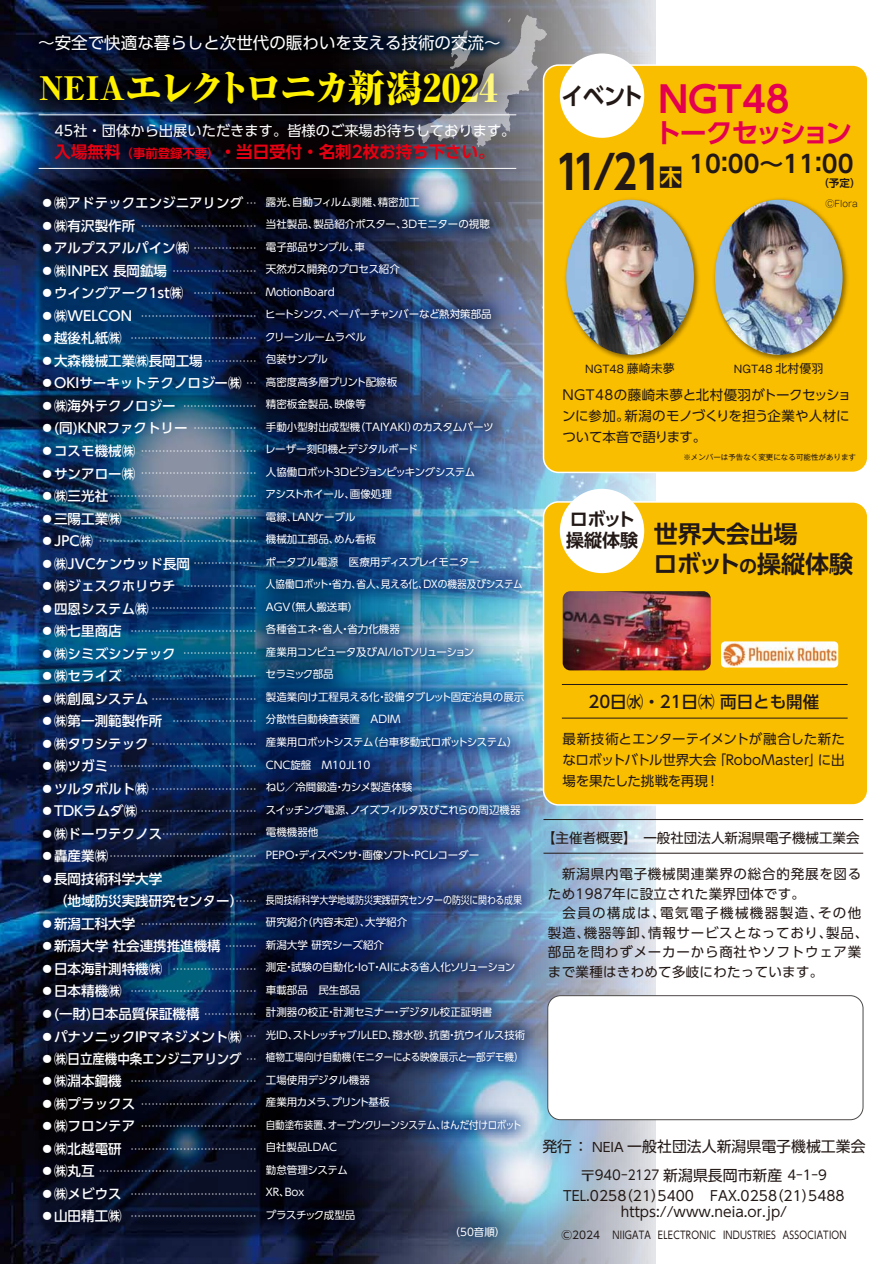
<style>
.page{position:relative;width:894px;height:1264px;background:#fff}
.page>*{position:absolute;margin:0;border:0;box-sizing:border-box;transform-origin:0 0}
.t1{font:700 46.5px "UD Shin Go Pro De";color:#221815}
.t2{font:800 expanded 37.5px "Ryumin Pr 6 N";letter-spacing:-.105em;color:#fff100}
.t3{font:700 36px "UD Shin Go Pro De";color:#e5004f}
.t4{font:700 27px "UD Shin Go Pro De";letter-spacing:-.115em;color:#e5004f}
.t5{font:700 24px/30px "UD Shin Go Pro De";color:#221815}
.t6{font:700 24px "UD Shin Go Pro De";color:#221815;scale:.9 1}
.t7{font:700 18px "UD Shin Go Pro De";color:#221815}
.t8{font:700 16.5px "UD Shin Go Pro De";color:#e60012}
.t9{font:16.5px "UD Shin Go Pro";color:#fff}
.t10{font:500 16.5px "UD Shin Go Pro";color:#221815}
.t11{font:14.85px "UD Shin Go Pro";color:#221815}
.t12{font:14.25px "UD Shin Go Pro";color:#fff}
.t13{font:13.8px/16.5px "UD Shin Go Pro";color:#221815;text-align:center;scale:.95 1}
.t14{font:500 13.5px/22.5px "UD Shin Go Pro";color:#fff}
.t15{font:13.5px/21px "UD Shin Go Pro";letter-spacing:.02em;color:#221815;text-align:justify}
.t16{font:13.5px/19.5px "UD Shin Go Pro";letter-spacing:.055em;color:#221815}
.t17{font:13.5px "UD Shin Go Pro";color:#221815}
.t18{font:13.35px "UD Shin Go Pro";color:#221815}
.t19{font:10.65px "UD Shin Go Pro";letter-spacing:.025em;color:#221815}
.t20{font:10.5px/22.5px "UD Shin Go Pro";letter-spacing:-.005em;color:#fff}
.t21{font:300 10.5px/22.5px "UD Shin Go Pro";color:#fff;text-align:right}
.t22{font:10.5px/22.5px "UD Shin Go Pro";letter-spacing:-.005em;color:#fff;scale:.85 1}
.t23{font:10.5px "Gothic MB101 Pr 6 N";color:#221815}
.t24{font:700 10.5px "UD Shin Go Pro De";color:#221815}
.t25{font:300 9px "Gothic MB101 Pr 6 N";color:#221815}
.t26{font:7.5px "Gothic MB101 Pr 6 N";color:#221815}
.s1{font-size:31.8px}
.s2{font-size:12.3px}
.s3{font-size:23.25px}
.s4{font-size:12px}
.s5{font-size:18px}
.s6{font-size:12.75px}
.s7{font-size:13.8px}
.s8{font-size:14.85px}
</style>
<div class="page">
<img style="left:561px;top:0;width:304px;height:1263px">
<img style="left:0;top:175px;width:629px;height:1088px">
<div style="left:543px;top:65px;width:324px;height:407px;background:#fabe00;border-radius:15px"></div>
<div style="left:542px;top:64px;width:326px;height:409px;border:2px solid #fff;border-radius:15px"></div>
<div style="left:543px;top:502px;width:324px;height:302px;background:#fabe00;border-radius:15px"></div>
<div style="left:542px;top:501px;width:326px;height:304px;border:2px solid #fff;border-radius:15px"></div>
<img style="left:609px;top:198px;width:239px;height:163px">
<img style="left:714px;top:200px;width:128px;height:155px">
<img style="left:583px;top:200px;width:110px;height:155px">
<div style="left:559px;top:53px;width:85px;height:85px;background:#fff;border-radius:50%"></div>
<img style="left:0;top:3px;width:563px;height:172px">
<img style="left:0;top:0;width:561px;height:142px">
<img style="left:207px;top:138px;width:376px;height:1125px">
<div style="left:559px;top:488px;width:85px;height:85px;background:#fff;border-radius:50%"></div>
<hr style="left:561px;top:684px;width:286px;height:1px;background:#221815">
<hr style="left:561px;top:717px;width:286px;height:1px;background:#221815">
<hr style="left:543px;top:819px;width:319px;height:1px;background:#221815">
<hr style="left:543px;top:852px;width:319px;height:1px;background:#221815">
<svg style="left:416px;top:15px;width:130px;height:132px;background:#64676e"></svg>
<hr style="left:39px;top:114px;width:477px;height:1px;background:#fff">
<hr style="left:39px;top:168px;width:477px;height:1px;background:#fff">
<img style="left:562px;top:591px;width:148px;height:79px">
<img style="left:721px;top:641px;width:116px;height:26px">
<div style="left:547px;top:995px;width:315px;height:124px;background:#fff;border-radius:13px"></div>
<div style="left:547px;top:995px;width:316px;height:124px;border:1px solid #4c4948;border-radius:13px"></div>
<img style="left:399px;top:1169px;width:156px;height:94px">
<h3 class="t9" style="left:38px;top:30px;width:463px">～安全で快適な暮らしと次世代の賑わいを支える技術の交流～</h3>
<h2 class="t2" style="left:39px;top:58px;width:460px"><span class="s1">NEIA</span>エレクトロニカ新潟2024</h2>
<h3 class="t12" style="left:55px;top:119px;width:462px">45社・団体から出展いただきます。皆様のご来場お待ちしております。</h3>
<h3 class="t8" style="left:55px;top:139px;width:441px">入場無料<span class="s2">（事前登録不要）</span>・当日受付・名刺2枚お持ち下さい。</h3>
<p class="t14" style="left:41px;top:191px;width:204px">●㈱アドテックエンジニアリング</p>
<p class="t14" style="left:41px;top:214px;width:96px">●㈱有沢製作所</p>
<p class="t14" style="left:41px;top:236px;width:150px">●アルプスアルパイン㈱</p>
<p class="t14" style="left:41px;top:259px;width:128px">●㈱INPEX 長岡鉱場</p>
<p class="t14" style="left:41px;top:281px;width:144px">●ウイングアーク1st㈱</p>
<p class="t14" style="left:41px;top:304px;width:93px">●㈱WELCON</p>
<p class="t14" style="left:41px;top:326px;width:82px">●越後札紙㈱</p>
<p class="t14" style="left:41px;top:349px;width:163px">●大森機械工業㈱長岡工場</p>
<p class="t14" style="left:41px;top:371px;width:202px">●OKIサーキットテクノロジー㈱</p>
<p class="t14" style="left:41px;top:394px;width:136px">●㈱海外テクノロジー</p>
<p class="t14" style="left:41px;top:416px;width:148px">●(同)KNRファクトリー</p>
<p class="t14" style="left:41px;top:439px;width:96px">●コスモ機械㈱</p>
<p class="t14" style="left:41px;top:461px;width:96px">●サンアロー㈱</p>
<p class="t14" style="left:41px;top:484px;width:69px">●㈱三光社</p>
<p class="t14" style="left:41px;top:506px;width:82px">●三陽工業㈱</p>
<p class="t14" style="left:41px;top:529px;width:54px">●JPC㈱</p>
<p class="t14" style="left:41px;top:551px;width:151px">●㈱JVCケンウッド長岡</p>
<p class="t14" style="left:41px;top:574px;width:136px">●㈱ジェスクホリウチ</p>
<p class="t14" style="left:41px;top:596px;width:109px">●四恩システム㈱</p>
<p class="t14" style="left:41px;top:619px;width:82px">●㈱七里商店</p>
<p class="t14" style="left:41px;top:641px;width:136px">●㈱シミズシンテック</p>
<p class="t14" style="left:41px;top:664px;width:82px">●㈱セライズ</p>
<p class="t14" style="left:41px;top:686px;width:109px">●㈱創風システム</p>
<p class="t14" style="left:41px;top:709px;width:123px">●㈱第一測範製作所</p>
<p class="t14" style="left:41px;top:731px;width:109px">●㈱タワシテック</p>
<p class="t14" style="left:41px;top:754px;width:69px">●㈱ツガミ</p>
<p class="t14" style="left:41px;top:776px;width:109px">●ツルタボルト㈱</p>
<p class="t14" style="left:41px;top:799px;width:98px">●TDKラムダ㈱</p>
<p class="t14" style="left:41px;top:821px;width:123px">●㈱ドーワテクノス</p>
<p class="t14" style="left:41px;top:844px;width:69px">●轟産業㈱</p>
<p class="t14" style="left:41px;top:866px;width:204px">●長岡技術科学大学<br>　（地域防災実践研究センター）</p>
<p class="t14" style="left:41px;top:912px;width:96px">●新潟工科大学</p>
<p class="t14" style="left:41px;top:934px;width:181px">●新潟大学 社会連携推進機構</p>
<p class="t14" style="left:41px;top:957px;width:123px">●日本海計測特機㈱</p>
<p class="t14" style="left:41px;top:979px;width:82px">●日本精機㈱</p>
<p class="t14" style="left:41px;top:1002px;width:160px">●(一財)日本品質保証機構</p>
<p class="t14" style="left:41px;top:1024px;width:203px">●パナソニックIPマネジメント㈱</p>
<p class="t14" style="left:41px;top:1046px;width:202px">●㈱日立産機中条エンジニアリング</p>
<p class="t14" style="left:41px;top:1069px;width:82px">●㈱淵本鋼機</p>
<p class="t14" style="left:41px;top:1091px;width:96px">●㈱プラックス</p>
<p class="t14" style="left:41px;top:1114px;width:96px">●㈱フロンテア</p>
<p class="t14" style="left:41px;top:1136px;width:82px">●㈱北越電研</p>
<p class="t14" style="left:41px;top:1159px;width:55px">●㈱丸互</p>
<p class="t14" style="left:41px;top:1181px;width:82px">●㈱メビウス</p>
<p class="t14" style="left:41px;top:1204px;width:82px">●山田精工㈱</p>
<p class="t21" style="left:99px;top:191px;width:159px">…<br>…………………………… ………………<br>……………………<br>……………… …………………………… ……………………………… ……………<br>…<br>…………………<br>……………… …………………………… …………………………… …………………………………… ……………………………… ……………………………………… ………………<br>………………… ………………………… ……………………………… ………………… ……………………………… ………………………… …………………… ………………………… …………………………………… ………………………… …………………………… ……………………… ……………………………………</p>
<p class="t21" style="left:99px;top:889px;width:159px">……<br>……………………………<br>………<br>…………………… ……………………………… ……………<br>…<br>…<br>……………………………… …………………………… …………………………… ……………………………… ……………………………………… ……………………………… ………………………………</p>
<p class="t20" style="left:264px;top:190px;width:262px">露光、自動フィルム剥離、精密加工<br>当社製品、製品紹介ポスター、3Dモニターの視聴<br>電子部品サンプル、車<br>天然ガス開発のプロセス紹介<br>MotionBoard<br>ヒートシンク、ベーパーチャンバーなど熱対策部品<br>クリーンルームラベル<br>包装サンプル<br>高密度高多層プリント配線板<br>精密板金製品、映像等<br>手動小型射出成型機（TAIYAKI）のカスタムパーツ<br>レーザー刻印機とデジタルボード<br>人協働ロボット3Dビジョンピッキングシステム<br>アシストホイール、画像処理<br>電線、LANケーブル<br>機械加工部品、めん看板<br>ポータブル電源　医療用ディスプレイモニター<br>人協働ロボット・省力、省人、見える化、DXの機器及びシステム<br>AGV（無人搬送車）<br>各種省エネ・省人・省力化機器<br>産業用コンピュータ及びAI/IoTソリューション<br>セラミック部品<br>製造業向け工程見える化・設備タブレット固定治具の展示分散性自動検査装置　ADIM<br>産業用ロボットシステム（台車移動式ロボットシステム）<br>CNC旋盤　M10JL10<br>ねじ／冷間鍛造・カシメ製造体験<br>スイッチング電源、ノイズフィルタ及びこれらの周辺機器電機機器他<br>ＰＥＰＯ・ディスペンサ・画像ソフト・ＰＣレコーダー</p>
<p class="t22" style="left:265px;top:887px;width:307px">長岡技術科学大学地域防災実践研究センターの防災に関わる成果研究紹介（内容未定）、大学紹介<br>新潟大学 研究シーズ紹介<br>測定・試験の自動化・IoT・AIによる省人化ソリューション車載部品　民生部品<br>計測器の校正・計測セミナー・デジタル校正証明書<br>光ID、ストレッチャブルLED、撥水砂、抗菌・抗ウイルス技術植物工場向け自動機（モニターによる映像展示と一部デモ機）工場使用デジタル機器<br>産業用カメラ、プリント基板<br>自動塗布装置、オープンクリーンシステム、はんだ付けロボット自社製品LDAC<br>勤怠管理システム<br>XR、Box<br>プラスチック成型品</p>
<p class="t20" style="left:449px;top:1220px;width:57px">（50音順）</p>
<h3 class="t6" style="left:561px;top:76px;width:92px">イベント</h3>
<h3 class="t3" style="left:658px;top:70px;width:132px">NGT48</h3>
<h3 class="t4" style="left:654px;top:111px;width:199px">トークセッション</h3>
<h1 class="t1" style="left:556px;top:135px;width:127px">11/21<span class="s3">木</span></h1>
<h3 class="t5" style="left:689px;top:148px;width:166px">10：00～11：00</h3>
<p class="t24" style="left:818px;top:175px;width:43px">（予定）</p>
<p class="t25" style="left:825px;top:196px;width:34px">ⒸFlora</p>
<p class="t23" style="left:585px;top:360px;width:91px">NGT48 <span class="s4">藤崎未夢</span></p>
<p class="t23" style="left:733px;top:360px;width:91px">NGT48 <span class="s4">北村優羽</span></p>
<p class="t15" style="left:562px;top:383px;width:291px">NGT48の藤崎未夢と北村優羽がトークセッションに参加。新潟のモノづくりを担う企業や人材について本音で語ります。</p>
<p class="t26" style="left:683px;top:451px;width:174px">※メンバーは予告なく変更になる可能性があります</p>
<h3 class="t7" style="left:569px;top:504px;width:67px">ロボット</h3>
<h3 class="t5" style="left:653px;top:518px;width:201px;text-indent:-87px"><sub>操縦体験</sub> 世界大会出場<br>ロボット<span class="s5">の</span>操縦体験</h3>
<h3 class="t10" style="left:588px;top:687px;width:232px">20日㈬・21日㈭ 両日とも開催</h3>
<p class="t15" style="left:562px;top:727px;width:284px">最新技術とエンターテイメントが融合した新たなロボットバトル世界大会「RoboMaster」に出場を果たした挑戦を再現！</p>
<p class="t17" style="left:548px;top:826px;width:312px">【主催者概要】　一般社団法人新潟県電子機械工業会</p>
<p class="t16" style="left:547px;top:864px;width:315px">　新潟県内電子機械関連業界の総合的発展を図るため1987年に設立された業界団体です。</p>
<p class="t15" style="left:548px;top:902px;width:315px;line-height:19.5px;text-indent:14px">会員の構成は､電気電子機械機器製造､その他製造､機器等卸､情報サービスとなっており､製品､部品を問わずメーカーから商社やソフトウェア業まで業種はきわめて多岐にわたっています。</p>
<h3 class="t11" style="left:542px;top:1134px;width:324px">発行 ： <span class="s6">NEIA</span> 一般社団法人新潟県電子機械工業会</h3>
<p class="t18" style="left:578px;top:1164px;width:250px"><span class="s7">〒</span>940-2127 <span class="s8">新潟県長岡市新産</span> 4-1-9</p>
<h3 class="t13" style="left:563px;top:1186px;width:298px">TEL.0258（21）5400 FAX.0258（21）5488 https://www.neia.or.jp/</h3>
<p class="t19" style="left:561px;top:1226px;width:286px">Ⓒ2024 NIIGATA ELECTRONIC INDUSTRIES ASSOCIATION</p>
</div>
